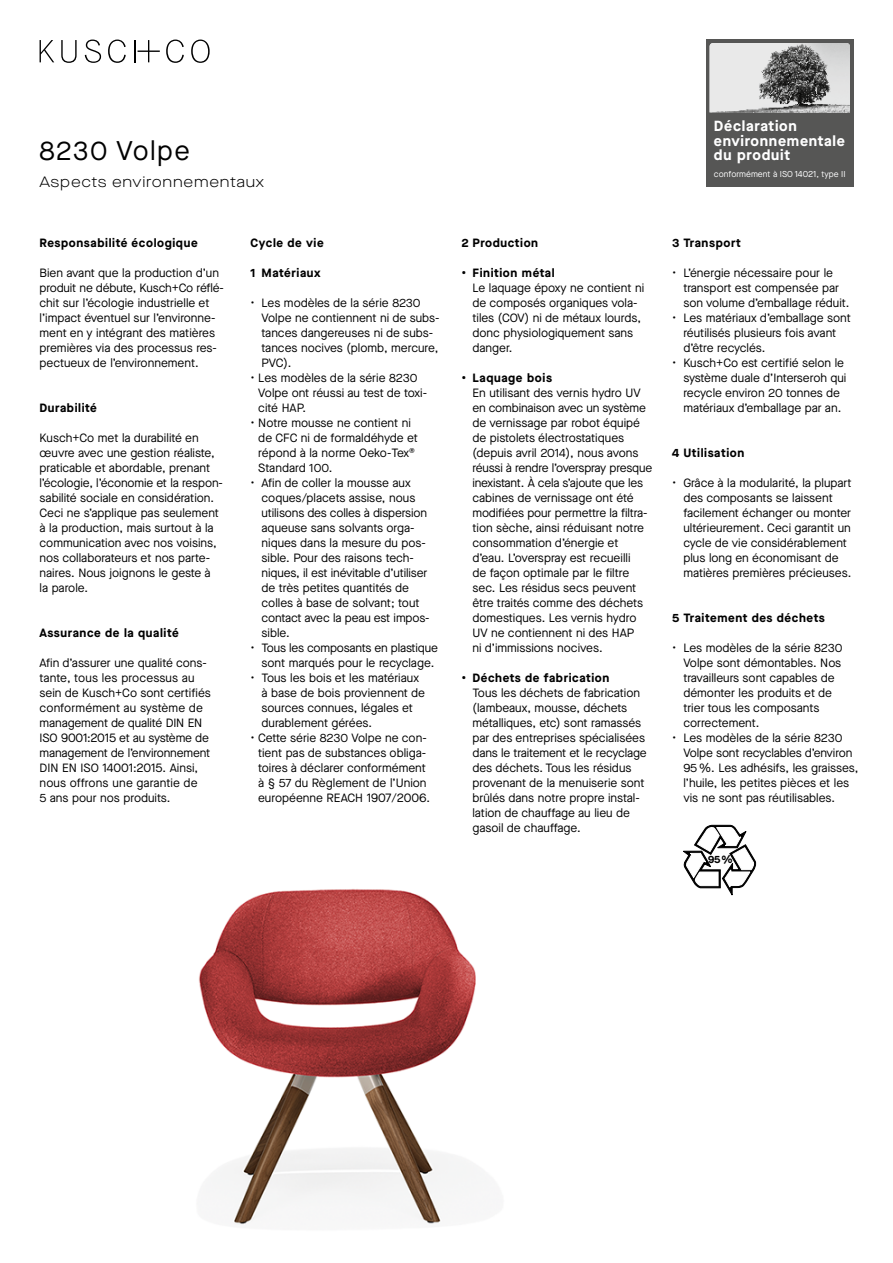
<style>
.page{position:relative;width:893px;height:1263px;background:#fff}
.page>*{position:absolute;margin:0;border:0;box-sizing:border-box;transform-origin:0 0}
.t1{font:27px "Maison Neue";letter-spacing:.05em;color:#000}
.t2{font:300 15px "Maison Neue Extended";letter-spacing:.05em;color:#000}
.t3{font:700 14.7px/14.7px "Maison Neue";letter-spacing:.05em;color:#fff}
.t4{font:12px/15px "Maison Neue";color:#000}
.t5{font:700 12px "Maison Neue";letter-spacing:.05em;color:#000}
.t6{font:700 10.5px "Maison Neue";color:#000}
.t7{font:8.55px "Maison Neue";color:#fff}
</style>
<div class="page">
<div style="left:706px;top:40px;width:147px;height:147px;background:#565655"></div>
<img style="left:710px;top:43px;width:140px;height:70px">
<svg style="left:40px;top:40px;width:14px;height:22px"></svg>
<svg style="left:61px;top:40px;width:16px;height:23px"></svg>
<svg style="left:85px;top:40px;width:16px;height:23px"></svg>
<svg style="left:108px;top:40px;width:18px;height:23px"></svg>
<svg style="left:166px;top:40px;width:18px;height:23px"></svg>
<svg style="left:191px;top:40px;width:19px;height:23px"></svg>
<hr style="left:134px;top:40px;width:2px;height:22px;background:#000">
<svg style="left:138px;top:40px;width:22px;height:22px"></svg>
<img style="left:199px;top:889px;width:277px;height:336px">
<svg style="left:683px;top:824px;width:74px;height:72px"></svg>
<h1 class="t1" style="left:40px;top:133px;width:152px">8230 Volpe</h1>
<p class="t2" style="left:40px;top:172px;width:226px">Aspects environnementaux</p>
<p class="t5" style="left:40px;top:234px;width:160px">Responsabilité écologique</p>
<p class="t4" style="left:40px;top:265px;width:186px">Bien avant que la production d’un produit ne débute, Kusch+Co réflé&shy;chit sur l’écologie industrielle et l’impact éventuel sur l’environne&shy;ment en y intégrant des matières premières via des processus res&shy;pectueux de l’environnement.</p>
<p class="t5" style="left:40px;top:399px;width:59px">Durabilité</p>
<p class="t4" style="left:40px;top:430px;width:185px">Kusch+Co met la durabilité en œuvre avec une gestion réaliste, praticable et abordable, prenant l’écologie, l’économie et la respon&shy;sabilité sociale en considération.<br>Ceci ne s’applique pas seulement à la production, mais surtout à la communication avec nos voisins, nos collaborateurs et nos parte&shy;naires. Nous joignons le geste à<br>la parole.</p>
<p class="t5" style="left:40px;top:624px;width:141px">Assurance de la qualité</p>
<p class="t4" style="left:40px;top:655px;width:173px">Afin d’assurer une qualité cons&shy;tante, tous les processus au sein de Kusch+Co sont certifiés conformément au système de management de qualité DIN EN<br>ISO 9001:2015 et au système de management de l’environnement<br>DIN EN ISO 14001:2015. Ainsi, nous offrons une garantie de<br>5 ans pour nos produits.</p>
<p class="t5" style="left:250px;top:234px;width:75px">Cycle de vie</p>
<p class="t5" style="left:250px;top:264px;width:72px">1 Matériaux</p>
<p class="t4" style="left:261px;top:295px;width:180px;text-indent:-11px">• Les modèles de la série 8230<br>Volpe ne contiennent ni de subs&shy;tances dangereuses ni de subs&shy;tances nocives (plomb, mercure,<br>PVC).</p>
<p class="t4" style="left:258px;top:370px;width:170px;text-indent:-8px">• Les modèles de la série 8230<br>Volpe ont réussi au test de toxi&shy;cité HAP.</p>
<p class="t4" style="left:258px;top:415px;width:161px;text-indent:-8px">• Notre mousse ne contient ni de CFC ni de formaldéhyde et répond à la norme Oeko-Tex<sup>®<br></sup>Standard 100.</p>
<p class="t4" style="left:261px;top:475px;width:170px;text-indent:-11px">• Afin de coller la mousse aux coques/placets assise, nous utilisons des colles à dispersion aqueuse sans solvants orga&shy;niques dans la mesure du pos&shy;sible. Pour des raisons tech&shy;niques, il est inévitable d’utiliser de très petites quantités de colles à base de solvant; tout contact avec la peau est impos&shy;sible.</p>
<p class="t4" style="left:261px;top:640px;width:178px;text-indent:-11px">• Tous les composants en plastique sont marqués pour le recyclage.</p>
<p class="t4" style="left:261px;top:670px;width:165px;text-indent:-11px">• Tous les bois et les matériaux à base de bois proviennent de sources connues, légales et durablement gérées.</p>
<p class="t4" style="left:258px;top:730px;width:174px;text-indent:-8px">• Cette série 8230 Volpe ne con&shy;tient pas de substances obliga&shy;toires à déclarer conformément à § 57 du Règlement de l’Union européenne REACH 1907/2006.</p>
<p class="t3" style="left:714px;top:118px;width:132px">Déclaration environnementale du produit</p>
<p class="t7" style="left:714px;top:168px;width:133px">conformément à ISO 14021, type II</p>
<p class="t5" style="left:461px;top:234px;width:78px">2 Production</p>
<p class="t5" style="left:461px;top:264px;width:95px">• Finition métal</p>
<p class="t4" style="left:472px;top:280px;width:173px">Le laquage époxy ne contient ni de composés organiques vola&shy;tiles (COV) ni de métaux lourds, donc physiologiquement sans danger.</p>
<p class="t5" style="left:461px;top:369px;width:92px">• Laquage bois</p>
<p class="t4" style="left:472px;top:385px;width:181px">En utilisant des vernis hydro UV en combinaison avec un système de vernissage par robot équipé de pistolets électrostatiques (depuis avril 2014), nous avons réussi à rendre l’overspray presque inexistant. À cela s’ajoute que les cabines de vernissage ont été modifiées pour permettre la filtra&shy;tion sèche, ainsi réduisant notre consommation d’énergie et d’eau. L’overspray est recueilli<br>de façon optimale par le filtre sec. Les résidus secs peuvent être traités comme des déchets domestiques. Les vernis hydro<br>UV ne contiennent ni des HAP<br>ni d’immissions nocives.</p>
<p class="t5" style="left:461px;top:669px;width:149px">• Déchets de fabrication</p>
<p class="t4" style="left:472px;top:685px;width:176px">Tous les déchets de fabrication (lambeaux, mousse, déchets métalliques, etc) sont ramassés par des entreprises spécialisées dans le traitement et le recyclage des déchets. Tous les résidus provenant de la menuiserie sont brûlés dans notre propre instal&shy;lation de chauffage au lieu de gasoil de chauffage.</p>
<p class="t5" style="left:672px;top:234px;width:70px">3 Transport</p>
<p class="t4" style="left:683px;top:265px;width:168px;text-indent:-11px">• L’énergie nécessaire pour le transport est compensée par son volume d’emballage réduit.</p>
<p class="t4" style="left:683px;top:310px;width:169px;text-indent:-11px">• Les matériaux d’emballage sont réutilisés plusieurs fois avant d’être recyclés.</p>
<p class="t4" style="left:683px;top:355px;width:165px;text-indent:-11px">• Kusch+Co est certifié selon le système duale d’Interseroh qui recycle environ 20 tonnes de matériaux d’emballage par an.</p>
<p class="t5" style="left:672px;top:444px;width:73px">4 Utilisation</p>
<p class="t4" style="left:683px;top:475px;width:170px;text-indent:-11px">• Grâce à la modularité, la plupart des composants se laissent facilement échanger ou monter ultérieurement. Ceci garantit un cycle de vie considérablement plus long en économisant de matières premières précieuses.</p>
<p class="t5" style="left:672px;top:609px;width:154px">5 Traitement des déchets</p>
<p class="t4" style="left:683px;top:640px;width:161px;text-indent:-11px">• Les modèles de la série 8230<br>Volpe sont démontables. Nos travailleurs sont capables de démonter les produits et de trier tous les composants correctement.</p>
<p class="t4" style="left:683px;top:730px;width:177px;text-indent:-11px">• Les modèles de la série 8230<br>Volpe sont recyclables d’environ<br>95 %. Les adhésifs, les graisses, l’huile, les petites pièces et les vis ne sont pas réutilisables.</p>
<p class="t6" style="left:708px;top:852px;width:26px">95 %</p>
</div>
